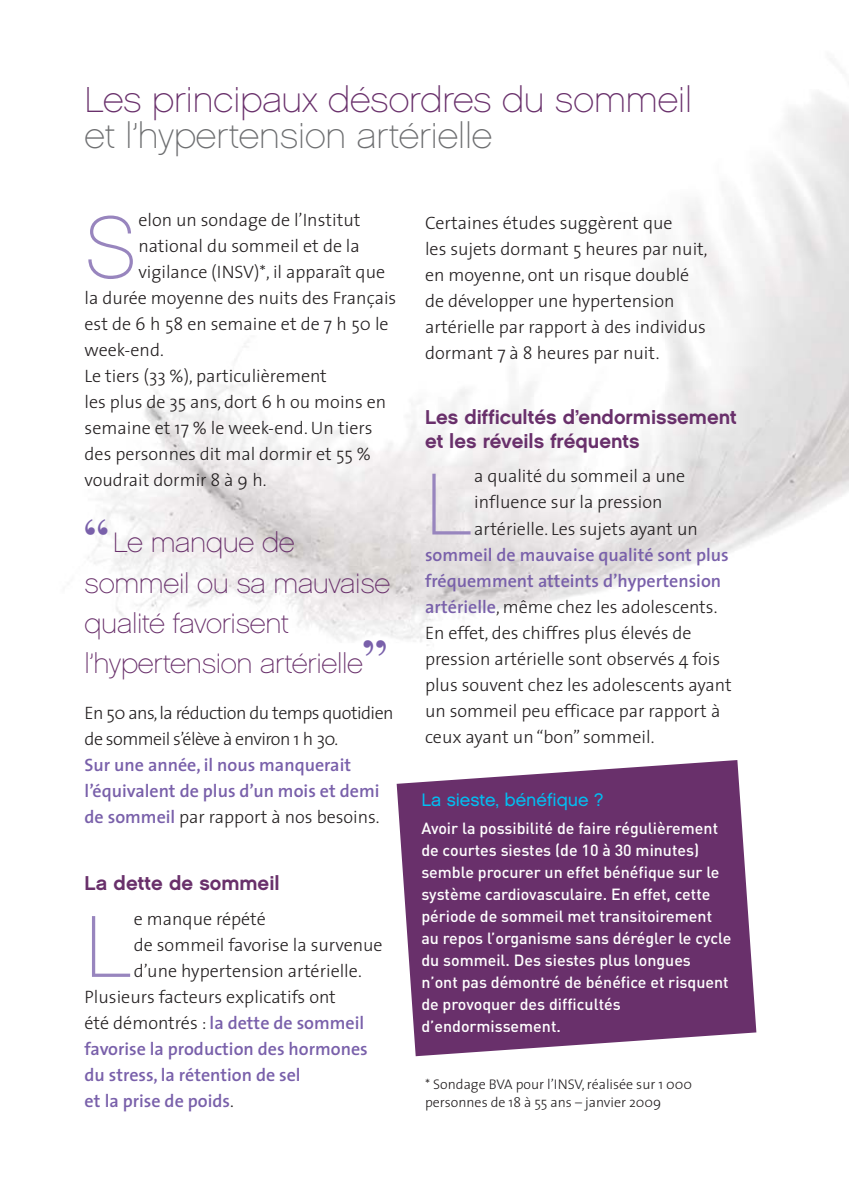
<style>
.page{position:relative;width:849px;height:1190px;background:#fff}
.page>*{position:absolute;margin:0;border:0;box-sizing:border-box;transform-origin:0 0}
.t1{font:87.6px "Chalet Paris Nineteen Sixty";color:#9885be}
.t2{font:36px "Chalet Paris Nineteen Sixty";color:#69306b}
.t3{font:36px "Chalet Paris Nineteen Sixty";color:#6d6e70}
.t4{font:28px/40px "Chalet Paris Nineteen Sixty";letter-spacing:-.01em;color:#69306b}
.t5{font:20px/24px "Chalet New York Nineteen Sixty";color:#69306b}
.t6{font:300 18px/26px "The Sans";color:#231f20}
.t7{font:600 18px/26px "The Sans";color:#7960aa}
.t8{font:300 18px/26px "The Sans";letter-spacing:-.03em;color:#231f20}
.t9{font:18px "Chalet London Nineteen Sixty";color:#00c0f3}
.t10{font:500 16px/22px "DIN";color:#fff}
.t11{font:300 14px/18px "The Sans";color:#231f20}
.s1{font-family:"Bodoni";font-weight:700;font-size:48px;color:#7960aa}
.s2{font-weight:300;color:#231f20}
.s3{font-weight:600;color:#7960aa}
</style>
<div class="page">
<img style="left:88px;top:93px;width:760px;height:553px">
<svg style="left:396px;top:760px;width:360px;height:296px;background:#7b497d"></svg>
<h2 class="t2" style="left:85px;top:85px;width:608px">Les principaux désordres du sommeil</h2>
<h2 class="t3" style="left:85px;top:121px;width:409px">et l’hypertension artérielle</h2>
<h1 class="t1" style="left:85px;top:213px;width:54px">S</h1>
<p class="t6" style="left:138px;top:209px;width:223px">elon un sondage de l’Institut</p>
<p class="t6" style="left:138px;top:235px;width:223px">national du sommeil et de la</p>
<p class="t6" style="left:138px;top:261px;width:248px">vigilance (INSV)*, il apparaît que</p>
<p class="t6" style="left:85px;top:287px;width:313px">la durée moyenne des nuits des Français</p>
<p class="t6" style="left:85px;top:313px;width:305px">est de 6 h 58 en semaine et de 7 h 50 le</p>
<p class="t6" style="left:85px;top:339px;width:81px">week-end.</p>
<p class="t6" style="left:85px;top:365px;width:244px">Le tiers (33 %), particulièrement</p>
<p class="t6" style="left:85px;top:391px;width:303px">les plus de 35 ans, dort 6 h ou moins en</p>
<p class="t6" style="left:85px;top:417px;width:289px">semaine et 17 % le week-end. Un tiers</p>
<p class="t6" style="left:85px;top:443px;width:288px">des personnes dit mal dormir et 55 %</p>
<p class="t6" style="left:85px;top:469px;width:183px">voudrait dormir 8 à 9 h.</p>
<h3 class="t4" style="left:85px;top:525px;width:307px"><span class="s1">“</span> Le manque de sommeil ou sa mauvaise qualité favorisent l’hypertension artérielle<span class="s1">”</span></h3>
<p class="t8" style="left:85px;top:702px;width:310px">En 50 ans, la réduction du temps quotidien de sommeil s’élève à environ 1 h 30.</p>
<p class="t7" style="left:85px;top:753px;width:296px">Sur une année, il nous manquerait l’équivalent de plus d’un mois et demi de sommeil <span class="s2">par rapport à nos besoins.</span></p>
<p class="t5" style="left:85px;top:873px;width:196px">La dette de sommeil</p>
<h1 class="t1" style="left:85px;top:911px;width:49px">L</h1>
<p class="t6" style="left:134px;top:907px;width:134px">e manque répété</p>
<p class="t6" style="left:134px;top:933px;width:250px">de sommeil favorise la survenue</p>
<p class="t6" style="left:134px;top:959px;width:229px">d’une hypertension artérielle.</p>
<p class="t6" style="left:85px;top:985px;width:253px">Plusieurs facteurs explicatifs ont</p>
<p class="t7" style="left:85px;top:1011px;width:281px"><span class="s2">été démontrés :</span> la dette de sommeil</p>
<p class="t7" style="left:85px;top:1037px;width:284px">favorise la production des hormones</p>
<p class="t7" style="left:85px;top:1063px;width:217px">du stress, la rétention de sel</p>
<p class="t7" style="left:85px;top:1089px;width:151px">et la prise de poids<span class="s2">.</span></p>
<p class="t6" style="left:425px;top:211px;width:284px">Certaines études suggèrent que<br>les sujets dormant 5 heures par nuit, en moyenne, ont un risque doublé de développer une hypertension artérielle par rapport à des individus dormant 7 à 8 heures par nuit.</p>
<p class="t5" style="left:425px;top:407px;width:313px">Les difficultés d’endormissement et les réveils fréquents</p>
<h1 class="t1" style="left:425px;top:469px;width:49px">L</h1>
<p class="t6" style="left:474px;top:465px;width:225px">a qualité du sommeil a une influence sur la pression artérielle. Les sujets ayant un</p>
<p class="t6" style="left:425px;top:543px;width:308px"><span class="s3">sommeil de mauvaise qualité sont plus fréquemment atteints d’hypertension artérielle</span>, même chez les adolescents.<br>En effet, des chiffres plus élevés de pression artérielle sont observés 4 fois plus souvent chez les adolescents ayant un sommeil peu efficace par rapport à ceux ayant un “bon” sommeil.</p>
<p class="t9" style="left:421px;top:792px;width:184px">La sieste, bénéfique ?</p>
<p class="t10" style="left:421px;top:818px;width:311px">Avoir la possibilité de faire régulièrement de courtes siestes (de 10 à 30 minutes) semble procurer un effet bénéfique sur le système cardiovasculaire. En effet, cette période de sommeil met transitoirement au repos l’organisme sans dérégler le cycle du sommeil. Des siestes plus longues n’ont pas démontré de bénéfice et risquent de provoquer des difficultés d’endormissement.</p>
<p class="t11" style="left:425px;top:1076px;width:268px">* Sondage BVA pour l’INSV, réalisée sur 1 000 personnes de 18 à 55 ans – janvier 2009</p>
</div>
